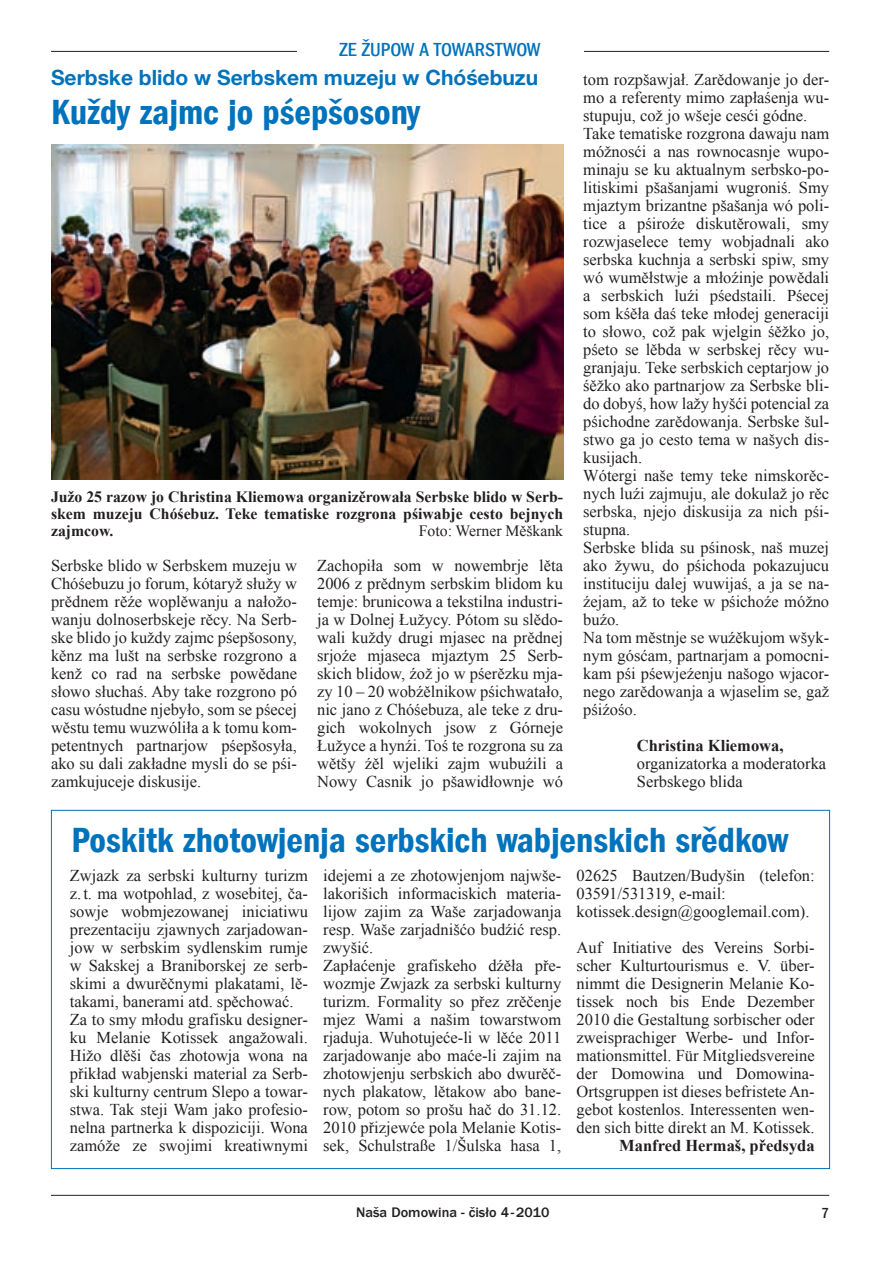
<style>
.page{position:relative;width:893px;height:1263px;background:#fff}
.page>*{position:absolute;margin:0;border:0;box-sizing:border-box;transform-origin:0 0}
.t1{font:36px "Franklin Gothic LT Com Dm Cn";color:#0073bc}
.t2{font:700 21px "Helvetica Neue LT Com";color:#0073bc}
.t3{font:500 condensed 19.5px "Franklin Gothic LT Com";color:#0073bc}
.t4{font:16.5px/18px "Times New Roman";color:#231f20}
.t5{font:700 16.5px "Times New Roman";color:#231f20}
.t6{font:700 15.75px/17.2px "Times New Roman";color:#231f20;text-align:justify}
.t7{font:15.75px "Times New Roman";color:#231f20}
.t8{font:500 condensed 15px "Franklin Gothic LT Com";color:#231f20}
.t9{font:500 14.25px "Franklin Gothic LT Com";color:#231f20}
</style>
<div class="page">
<hr style="left:51px;top:51px;width:778px;height:1px;background:#231f20">
<hr style="left:51px;top:1195px;width:778px;height:1px;background:#231f20">
<div style="left:297px;top:43px;width:286px;height:13px;background:#fff"></div>
<img style="left:51px;top:145px;width:512px;height:334px">
<p class="t3" style="left:340px;top:38px;width:202px">ZE ŽUPOW A TOWARST WOW</p>
<p class="t2" style="left:51px;top:64px;width:489px">Serbske blido w Serbskem muzeju w Chóśebuzu</p>
<h1 class="t1" style="left:51px;top:92px;width:371px">Kuždy zajmc jo pśepšosony</h1>
<p class="t6" style="left:51px;top:487px;width:514px">Južo 25 razow jo Christina Kliemowa organizěrowała Serbske blido w Serb&shy;skem muzeju Chóśebuz. Teke tematiske rozgrona pśiwabje cesto bejnych zajmcow.</p>
<p class="t7" style="left:419px;top:520px;width:146px">Foto: Werner Měškank</p>
<p class="t4" style="left:317px;top:556px;width:247px;text-align:justify">Zachopiła som w nowembrje lěta 2006 z prědnym serbskim blidom ku temje: brunicowa a tekstilna industri&shy;ja w Dolnej Łužycy. Pótom su slědo&shy;wali kuždy drugi mjasec na prědnej srjoźe mjaseca mjaztym 25 Serb&shy;skich blidow, źož jo w pśerězku mja&shy;zy 10 – 20 wobźělnikow pśichwatało, nic jano z Chóśebuza, ale teke z dru&shy;gich wokolnych jsow z Górneje Łužyce a hynźi. Toś te rozgrona su za wětšy źěl wjeliki zajm wubuźili a Nowy Casnik jo pšawidłownje wó</p>
<p class="t4" style="left:51px;top:556px;width:247px;text-align:justify">Serbske blido w Serbskem muzeju w Chóśebuzu jo forum, kótaryž słužy w prědnem rěźe woplěwanju a nałožo&shy;wanju dolnoserbskeje rěcy. Na Serb&shy;ske blido jo kuždy zajmc pśepšosony, kěnz ma lušt na serbske rozgrono a kenž co rad na serbske powědane słowo słuchaś. Aby take rozgrono pó casu wóstudne njebyło, som se pśecej wěstu temu wuzwóliła a k tomu kom&shy;petentnych partnarjow pśepšosyła, ako su dali zakładne mysli do se pśi&shy;zamkujuceje diskusije.</p>
<p class="t4" style="left:583px;top:70px;width:247px">tom rozpšawjał. Zarědowanje jo der&shy;mo a referenty mimo zapłaśenja wu&shy;stupuju, což jo wšeje cesći gódne.<br>Take tematiske rozgrona dawaju nam móžnosći a nas rownocasnje wupo&shy;minaju se ku aktualnym serbsko-po&shy;litiskimi pšašanjami wugroniś. Smy mjaztym brizantne pšašanja wó poli&shy;tice a pśiroźe diskutěrowali, smy rozwjaselece temy wobjadnali ako serbska kuchnja a serbski spiw, smy wó wuměłstwje a młoźinje powědali a serbskich luźi pśedstaili. Pśecej som kśěła daś teke młodej generaciji to słowo, což pak wjelgin śěžko jo, pśeto se lěbda w serbskej rěcy wu&shy;granjaju. Teke serbskich ceptarjow jo śěžko ako partnarjow za Serbske bli&shy;do dobyś, how lažy hyšći potencial za pśichodne zarědowanja. Serbske šul&shy;stwo ga jo cesto tema w našych dis&shy;kusijach.<br>Wótergi naše temy teke nimskorěc&shy;nych luźi zajmuju, ale dokulaž jo rěc serbska, njejo diskusija za nich pśi&shy;stupna.<br>Serbske blida su pśinosk, naš muzej ako žywu, do pśichoda pokazujucu instituciju dalej wuwijaś, a ja se na&shy;źejam, až to teke w pśichoźe móžno buźo.<br>Na tom městnje se wuźěkujom wšyk&shy;nym gósćam, partnarjam a pomocni&shy;kam pśi pśewjeźenju našogo wjacor&shy;nego zarědowanja a wjaselim se, gaž pśiźośo.</p>
<p class="t5" style="left:637px;top:734px;width:148px">Christina Kliemowa,</p>
<p class="t4" style="left:637px;top:754px;width:191px">organizatorka a moderatorka<br>Serbskego blida</p>
<h1 class="t1" style="left:72px;top:819px;width:718px">Poskitk zhotowjenja serbskich wabjenskich srědkow</h1>
<p class="t4" style="left:323px;top:866px;width:240px">idejemi a ze zhotowjenjom najwše&shy;lakorišich informaciskich materia&shy;lijow zajim za Waše zarjadowanja resp. Waše zarjadnišćo budźić resp. zwyšić.<br>Zapłaćenje grafiskeho dźěła pře&shy;wozmje Zwjazk za serbski kulturny turizm. Formality so přez zrěčenje mjez Wami a našim towarstwom rjaduja. Wuhotujeće-li w lěće 2011 zarjadowanje abo maće-li zajim na zhotowjenju serbskich abo dwurěč&shy;nych plakatow, lětakow abo bane&shy;row, potom so prošu hač do 31.12.<br>2010 přizjewće pola Melanie Kotis&shy;sek, Schulstraße 1/Šulska hasa 1,</p>
<p class="t4" style="left:577px;top:866px;width:240px">02625 Bautzen/Budyšin (telefon:<br>03591/531319, e-mail: kotissek.design@googlemail.com).</p>
<p class="t4" style="left:70px;top:866px;width:240px">Zwjazk za serbski kulturny turizm z.t. ma wotpohlad, z wosebitej, ča&shy;sowje wobmjezowanej iniciatiwu prezentaciju zjawnych zarjadowan&shy;jow w serbskim sydlenskim rumje w Sakskej a Braniborskej ze serb&shy;skimi a dwurěčnymi plakatami, lě&shy;takami, banerami atd. spěchować.<br>Za to smy młodu grafisku designer&shy;ku Melanie Kotissek angažowali.<br>Hižo dlěši čas zhotowja wona na přikład wabjenski material za Serb&shy;ski kulturny centrum Slepo a towar&shy;stwa. Tak steji Wam jako profesio&shy;nelna partnerka k dispoziciji. Wona zamóže ze swojimi kreatiwnymi</p>
<p class="t4" style="left:577px;top:938px;width:240px;text-align:justify">Auf Initiative des Vereins Sorbi&shy;scher Kulturtourismus e. V. über&shy;nimmt die Designerin Melanie Ko&shy;tissek noch bis Ende Dezember 2010 die Gestaltung sorbischer oder zweisprachiger Werbe- und Infor&shy;mationsmittel. Für Mitgliedsvereine der Domowina und Domowina-Ortsgruppen ist dieses befristete An&shy;gebot kostenlos. Interessenten wen&shy;den sich bitte direkt an M. Kotissek.</p>
<p class="t5" style="left:619px;top:1134px;width:197px">Manfred Hermaš, předsyda</p>
<p class="t9" style="left:356px;top:1205px;width:195px">Naša Domowina - čisło 4-2010</p>
<p class="t8" style="left:821px;top:1204px;width:9px">7</p>
</div>
